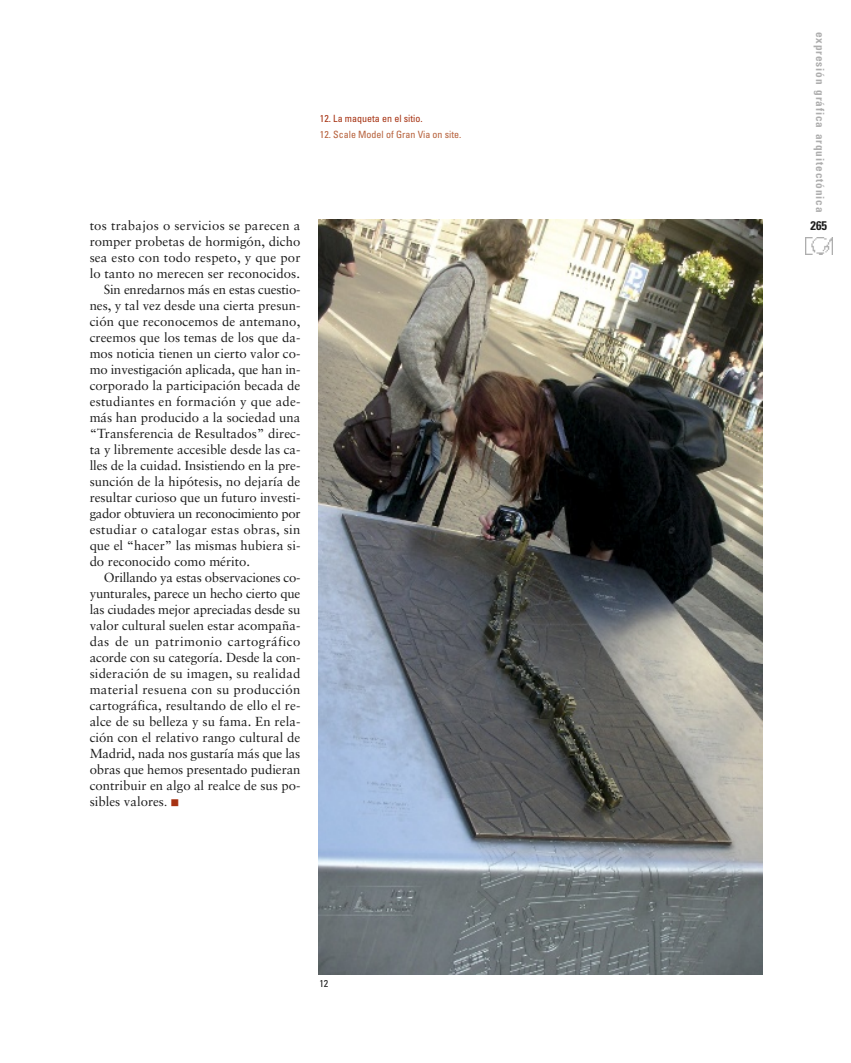
<style>
.page{position:relative;width:851px;height:1063px;background:#fff}
.page>*{position:absolute;margin:0;border:0;box-sizing:border-box;transform-origin:0 0}
.t1{font:13.12px "Sabon";color:#1c1c1c}
.t2{font:13.12px "Sabon";letter-spacing:.02em;color:#1c1c1c}
.t3{font:13.12px "Sabon";letter-spacing:-.025em;color:#1c1c1c}
.t4{font:13.12px "Sabon";letter-spacing:-.02em;color:#1c1c1c}
.t5{font:13.12px "Sabon";letter-spacing:.025em;color:#1c1c1c}
.t6{font:13.12px "Sabon";letter-spacing:.03em;color:#1c1c1c}
.t7{font:700 condensed 12.5px "Univers";color:#1c1c1c}
.t8{font:700 condensed 11.25px "Univers";letter-spacing:.08em;color:#aeaeae}
.t9{font:condensed 10px "Univers";color:#b6603a}
.t10{font:condensed 10px "Univers";color:#a63212}
.t11{font:condensed 10px "Univers";color:#1c1c1c}
.s1{font-size:11.25px}
</style>
<div class="page">
<img style="left:805px;top:237px;width:27px;height:18px">
<img style="left:318px;top:220px;width:444px;height:755px">
<p class="t10" style="left:320px;top:115px;width:104px">12. La maqueta en el sitio.</p>
<p class="t9" style="left:320px;top:131px;width:143px">12. Scale Model of Gran Via on site.</p>
<p class="t8" style="left:824px;top:32px;width:182px;rotate:90deg">expresión gráfica arquitectónica</p>
<p class="t2" style="left:90px;top:220px;width:212px">tos trabajos o servicios se parecen a</p>
<p class="t7" style="left:810px;top:220px;width:18px">265</p>
<p class="t1" style="left:90px;top:236px;width:212px">romper probetas de hormigón, dicho</p>
<p class="t1" style="left:90px;top:252px;width:212px">sea esto con todo respeto, y que por</p>
<p class="t1" style="left:90px;top:268px;width:212px">lo tanto no merecen ser reconocidos.</p>
<p class="t1" style="left:104px;top:284px;width:198px">Sin enredarnos más en estas cuestio-</p>
<p class="t1" style="left:90px;top:300px;width:212px">nes, y tal vez desde una cierta presun-</p>
<p class="t1" style="left:90px;top:316px;width:212px">ción que reconocemos de antemano,</p>
<p class="t1" style="left:90px;top:332px;width:212px">creemos que los temas de los que da-</p>
<p class="t1" style="left:90px;top:348px;width:212px">mos noticia tienen un cierto valor co-</p>
<p class="t1" style="left:90px;top:364px;width:212px">mo investigación aplicada, que han in-</p>
<p class="t1" style="left:90px;top:380px;width:212px">corporado la participación becada de</p>
<p class="t1" style="left:90px;top:396px;width:212px">estudiantes en formación y que ade-</p>
<p class="t1" style="left:90px;top:412px;width:212px">más han producido a la sociedad una</p>
<p class="t1" style="left:90px;top:428px;width:212px">“Transferencia de Resultados” direc-</p>
<p class="t1" style="left:90px;top:444px;width:212px">ta y libremente accesible desde las ca-</p>
<p class="t1" style="left:90px;top:460px;width:212px">lles de la cuidad. Insistiendo en la pre-</p>
<p class="t1" style="left:90px;top:476px;width:212px">sunción de la hipótesis, no dejaría de</p>
<p class="t1" style="left:90px;top:492px;width:212px">resultar curioso que un futuro investi-</p>
<p class="t3" style="left:90px;top:508px;width:212px">gador obtuviera un reconocimiento por</p>
<p class="t2" style="left:90px;top:524px;width:212px">estudiar o catalogar estas obras, sin</p>
<p class="t1" style="left:90px;top:540px;width:212px">que el “hacer” las mismas hubiera si-</p>
<p class="t1" style="left:90px;top:556px;width:162px">do reconocido como mérito.</p>
<p class="t4" style="left:104px;top:572px;width:198px">Orillando ya estas observaciones co-</p>
<p class="t1" style="left:90px;top:588px;width:212px">yunturales, parece un hecho cierto que</p>
<p class="t1" style="left:90px;top:604px;width:212px">las ciudades mejor apreciadas desde su</p>
<p class="t1" style="left:90px;top:620px;width:212px">valor cultural suelen estar acompaña-</p>
<p class="t6" style="left:90px;top:636px;width:212px">das de un patrimonio cartográfico</p>
<p class="t1" style="left:90px;top:652px;width:212px">acorde con su categoría. Desde la con-</p>
<p class="t1" style="left:90px;top:668px;width:212px">sideración de su imagen, su realidad</p>
<p class="t5" style="left:90px;top:684px;width:212px">material resuena con su producción</p>
<p class="t1" style="left:90px;top:700px;width:212px">cartográfica, resultando de ello el re-</p>
<p class="t1" style="left:90px;top:716px;width:212px">alce de su belleza y su fama. En rela-</p>
<p class="t1" style="left:90px;top:732px;width:212px">ción con el relativo rango cultural de</p>
<p class="t1" style="left:90px;top:748px;width:212px">Madrid, nada nos gustaría más que las</p>
<p class="t1" style="left:90px;top:764px;width:212px">obras que hemos presentado pudieran</p>
<p class="t1" style="left:90px;top:780px;width:212px">contribuir en algo al realce de sus po-</p>
<p class="t1" style="left:90px;top:796px;width:79px">sibles valores<span class="s1">.</span></p>
<p class="t11" style="left:319px;top:979px;width:10px">12</p>
</div>
